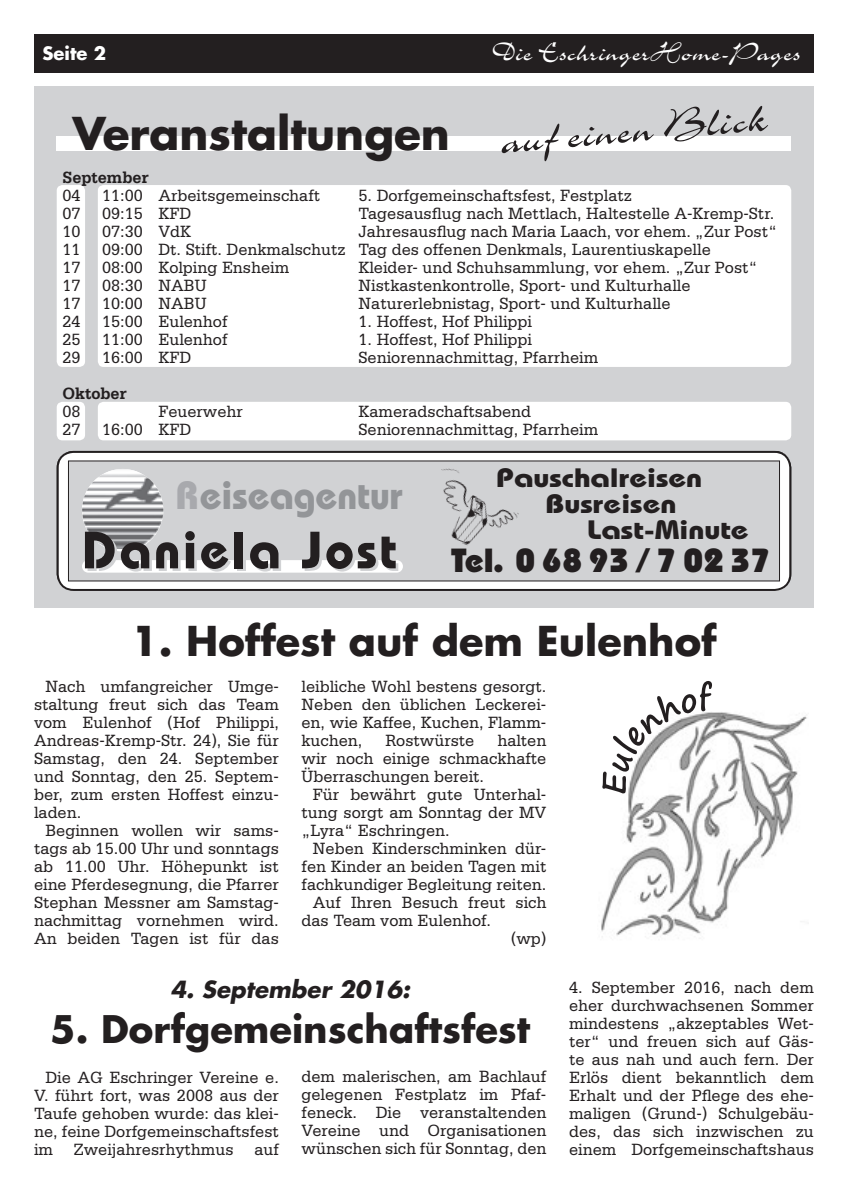
<style>
.page{position:relative;width:848px;height:1191px;background:#fff}
.page>*{position:absolute;margin:0;border:0;box-sizing:border-box;transform-origin:0 0}
.Zwischenüberschrift{font:48px "Charme LT";color:#231f20}
.Uberschrift{font:700 44px "Futura LT";color:#231f20}
.Uberschrift-2{font:700 40px "Futura LT";color:#231f20}
.t1{font:700 39.4px "Bauhaus LT";color:#939598}
.Uberschrift-3{font:700 37px "Futura LT";color:#231f20}
.t2{font:800 33.4px "Bauhaus LT";color:#231f20}
.t3{font:29px "Charme LT";color:#fff}
.t4{font:700 26.6px "Bauhaus LT";color:#231f20;scale:1.2 1}
.Zwischenüberschrift-2{font:italic 700 23px "Futura LT";color:#231f20}
.t5{font:700 18px "Futura LT";color:#fff}
.Grundtext{font:17.2px/18px "Serifa LT";color:#231f20;text-align:justify;scale:.95 1}
.Grundtext-2{font:700 17.2px "Serifa LT";color:#231f20;scale:.95 1}
.s1{color:#a8a9ad}
.s2{font-weight:700;font-size:52.4px;color:#d1d2d4}
</style>
<div class="page">
<div style="left:34px;top:86px;width:780px;height:521px;background:#d1d2d4"></div>
<div style="left:34px;top:34px;width:780px;height:38px;background:#231f20"></div>
<div style="left:57px;top:137px;width:734px;height:14px;background:#fff"></div>
<div style="left:57px;top:402px;width:28px;height:38px;background:#fff;border-radius:6px"></div>
<div style="left:98px;top:402px;width:693px;height:38px;background:#fff;border-radius:6px"></div>
<div style="left:57px;top:185px;width:28px;height:182px;background:#fff;border-radius:6px"></div>
<div style="left:98px;top:185px;width:693px;height:182px;background:#fff;border-radius:6px"></div>
<svg style="left:57px;top:451px;width:734px;height:140px"></svg>
<img style="left:419px;top:465px;width:106px;height:93px">
<div style="left:57px;top:451px;width:734px;height:140px;border:2px solid #231f20;border-radius:16px"></div>
<img style="left:601px;top:712px;width:206px;height:225px">
<svg style="left:602px;top:681px;width:110px;height:112px"></svg>
<p class="t5" style="left:43px;top:42px;width:65px">Seite 2</p>
<p class="t3" style="left:492px;top:38px;width:310px">Die EschringerHome-Pages</p>
<p class="Uberschrift" style="left:72px;top:104px;width:379px">Veranstaltungen</p>
<p class="Zwischenüberschrift" style="left:498px;top:117px;width:270px;rotate:-5deg">auf einen Blick</p>
<p class="Grundtext-2" style="left:62px;top:167px;width:92px">September</p>
<p class="Grundtext" style="left:62px;top:187px;width:21px">04</p>
<p class="Grundtext" style="left:102px;top:187px;width:231px">11:00 Arbeitsgemeinschaft</p>
<p class="Grundtext" style="left:358px;top:187px;width:289px">5. Dorfgemeinschaftsfest, Festplatz</p>
<p class="Grundtext" style="left:62px;top:205px;width:21px">07</p>
<p class="Grundtext" style="left:102px;top:205px;width:95px">09:15 KFD</p>
<p class="Grundtext" style="left:358px;top:205px;width:439px">Tagesausflug nach Mettlach, Haltestelle A-Kremp-Str.</p>
<p class="Grundtext" style="left:62px;top:223px;width:21px">10</p>
<p class="Grundtext" style="left:102px;top:223px;width:95px">07:30 VdK</p>
<p class="Grundtext" style="left:358px;top:223px;width:442px">Jahresausflug nach Maria Laach, vor ehem. „Zur Post“</p>
<p class="Grundtext" style="left:62px;top:241px;width:21px">11</p>
<p class="Grundtext" style="left:102px;top:241px;width:642px">09:00 Dt. Stift. Denkmalschutz Tag des offenen Denkmals, Laurentiuskapelle</p>
<p class="Grundtext" style="left:62px;top:259px;width:21px">17</p>
<p class="Grundtext" style="left:102px;top:259px;width:198px">08:00 Kolping Ensheim</p>
<p class="Grundtext" style="left:358px;top:259px;width:421px">Kleider- und Schuhsammlung, vor ehem. „Zur Post“</p>
<p class="Grundtext" style="left:62px;top:277px;width:21px">17</p>
<p class="Grundtext" style="left:102px;top:277px;width:111px">08:30 NABU</p>
<p class="Grundtext" style="left:358px;top:277px;width:351px">Nistkastenkontrolle, Sport- und Kulturhalle</p>
<p class="Grundtext" style="left:62px;top:295px;width:21px">17</p>
<p class="Grundtext" style="left:102px;top:295px;width:111px">10:00 NABU</p>
<p class="Grundtext" style="left:358px;top:295px;width:330px">Naturerlebnistag, Sport- und Kulturhalle</p>
<p class="Grundtext" style="left:62px;top:313px;width:21px">24</p>
<p class="Grundtext" style="left:102px;top:313px;width:133px">15:00 Eulenhof</p>
<p class="Grundtext" style="left:358px;top:313px;width:184px">1. Hoffest, Hof Philippi</p>
<p class="Grundtext" style="left:62px;top:331px;width:21px">25</p>
<p class="Grundtext" style="left:102px;top:331px;width:133px">11:00 Eulenhof</p>
<p class="Grundtext" style="left:358px;top:331px;width:184px">1. Hoffest, Hof Philippi</p>
<p class="Grundtext" style="left:62px;top:349px;width:21px">29</p>
<p class="Grundtext" style="left:102px;top:349px;width:95px">16:00 KFD</p>
<p class="Grundtext" style="left:358px;top:349px;width:254px">Seniorennachmittag, Pfarrheim</p>
<p class="Grundtext-2" style="left:62px;top:383px;width:69px">Oktober</p>
<p class="Grundtext" style="left:62px;top:403px;width:21px">08</p>
<p class="Grundtext" style="left:158px;top:403px;width:90px">Feuerwehr</p>
<p class="Grundtext" style="left:358px;top:403px;width:183px">Kameradschaftsabend</p>
<p class="Grundtext" style="left:62px;top:421px;width:21px">27</p>
<p class="Grundtext" style="left:102px;top:421px;width:95px">16:00 KFD</p>
<p class="Grundtext" style="left:358px;top:421px;width:254px">Seniorennachmittag, Pfarrheim</p>
<p class="t4" style="left:496px;top:461px;width:173px">Pauschalreisen</p>
<p class="t4" style="left:545px;top:487px;width:111px">Busreisen</p>
<p class="t4" style="left:587px;top:513px;width:136px">Last-Minute</p>
<p class="t1" style="left:176px;top:471px;width:229px"><span class="s1">R</span>eiseagentur</p>
<p class="t2" style="left:85px;top:541px;width:687px"><span class="s2">Daniela Jost</span> Tel. 0 68 93 / 7 02 37</p>
<p class="Uberschrift-2" style="left:131px;top:614px;width:587px">1. Hoffest auf dem Eulenhof</p>
<p class="Grundtext" style="left:34px;top:677px;width:259px;text-indent:11px">Nach umfangreicher Umge&shy;staltung freut sich das Team vom Eulenhof (Hof Philippi, Andreas-Kremp-Str. 24), Sie für Samstag, den 24. September und Sonntag, den 25. Septem&shy;ber, zum ersten Hoffest einzu&shy;laden.</p>
<p class="Grundtext" style="left:34px;top:821px;width:259px;text-indent:11px">Beginnen wollen wir sams&shy;tags ab 15.00 Uhr und sonntags ab 11.00 Uhr. Höhepunkt ist eine Pferdesegnung, die Pfarrer Stephan Messner am Samstag&shy;nachmittag vornehmen wird.<br>An beiden Tagen ist für das</p>
<p class="Grundtext" style="left:301px;top:677px;width:259px">leibliche Wohl bestens gesorgt.<br>Neben den üblichen Leckerei&shy;en, wie Kaffee, Kuchen, Flamm&shy;kuchen,</p>
<p class="Grundtext" style="left:385px;top:731px;width:95px">Rostwürste</p>
<p class="Grundtext" style="left:301px;top:731px;width:259px;text-indent:196px">halten wir noch einige schmackhafte Überraschungen bereit.</p>
<p class="Grundtext" style="left:301px;top:785px;width:259px;text-indent:11px">Für bewährt gute Unterhal&shy;tung sorgt am Sonntag der MV „Lyra“ Eschringen.</p>
<p class="Grundtext" style="left:301px;top:839px;width:259px;text-indent:11px">Neben Kinderschminken dür&shy;fen Kinder an beiden Tagen mit fachkundiger Begleitung reiten.</p>
<p class="Grundtext" style="left:301px;top:893px;width:259px;text-indent:11px">Auf Ihren Besuch freut sich das Team vom Eulenhof.</p>
<p class="Grundtext" style="left:511px;top:929px;width:39px">(wp)</p>
<p class="Zwischenüberschrift-2" style="left:170px;top:974px;width:241px">4. September 2016:</p>
<p class="Uberschrift-3" style="left:50px;top:1004px;width:481px">5. Dorfgemeinschaftsfest</p>
<p class="Grundtext" style="left:34px;top:1068px;width:259px;text-indent:11px">Die AG Eschringer Vereine e.<br>V. führt fort, was 2008 aus der Taufe gehoben wurde: das klei&shy;ne, feine Dorfgemeinschaftsfest im Zweijahresrhythmus auf</p>
<p class="Grundtext" style="left:301px;top:1067px;width:259px">dem malerischen, am Bachlauf gelegenen Festplatz im Pfaf&shy;feneck. Die veranstaltenden Vereine und Organisationen wünschen sich für Sonntag, den</p>
<p class="Grundtext" style="left:569px;top:978px;width:259px">4. September 2016, nach dem eher durchwachsenen Sommer mindestens „akzeptables Wet&shy;ter“ und freuen sich auf Gäs&shy;te aus nah und auch fern. Der Erlös dient bekanntlich dem Erhalt und der Pflege des ehe&shy;maligen (Grund-) Schulgebäu&shy;des, das sich inzwischen zu einem Dorfgemeinschaftshaus</p>
</div>
